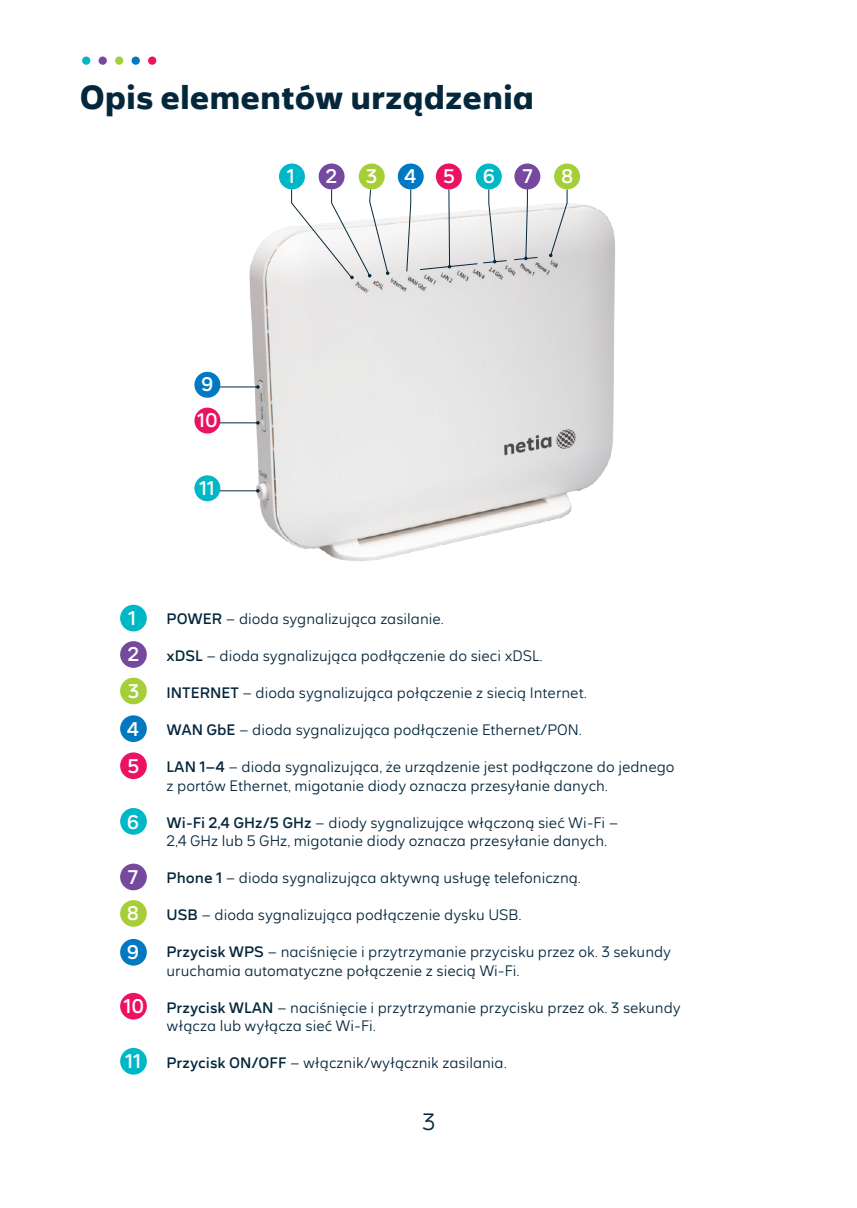
<style>
.page{position:relative;width:857px;height:1208px;background:#fff}
.page>*{position:absolute;margin:0;border:0;box-sizing:border-box;transform-origin:0 0}
.t1{font:700 34px "GPP Text";color:#05273c}
.t2{font:300 24px "GPP Text";color:#05273c}
.t3{font:20px/37.2px "GPP Text";color:#fff}
.t4{font:300 15.4px/18.4px "GPP Text";color:#05273c}
.s1{font-weight:400}
</style>
<div class="page">
<div style="left:148px;top:57px;width:8px;height:8px;background:#ec1163;border-radius:50%"></div>
<div style="left:131px;top:57px;width:9px;height:8px;background:#0079c2;border-radius:50%"></div>
<div style="left:115px;top:57px;width:8px;height:8px;background:#a6ce39;border-radius:50%"></div>
<div style="left:98px;top:57px;width:9px;height:8px;background:#75499d;border-radius:50%"></div>
<div style="left:82px;top:57px;width:8px;height:8px;background:#00b7c7;border-radius:50%"></div>
<div style="left:120px;top:641px;width:27px;height:27px;background:#75499d;border-radius:50%"></div>
<div style="left:120px;top:677px;width:27px;height:27px;background:#a6ce39;border-radius:50%"></div>
<div style="left:120px;top:715px;width:27px;height:27px;background:#0079c2;border-radius:50%"></div>
<div style="left:120px;top:752px;width:27px;height:27px;background:#ec1163;border-radius:50%"></div>
<div style="left:120px;top:808px;width:27px;height:26px;background:#00b7c7;border-radius:50%"></div>
<div style="left:120px;top:863px;width:27px;height:27px;background:#75499d;border-radius:50%"></div>
<div style="left:120px;top:900px;width:27px;height:26px;background:#a6ce39;border-radius:50%"></div>
<div style="left:120px;top:939px;width:27px;height:26px;background:#0079c2;border-radius:50%"></div>
<div style="left:120px;top:993px;width:27px;height:26px;background:#ec1163;border-radius:50%"></div>
<div style="left:120px;top:1048px;width:27px;height:26px;background:#00b7c7;border-radius:50%"></div>
<div style="left:120px;top:605px;width:27px;height:26px;background:#00b7c7;border-radius:50%"></div>
<img style="left:195px;top:164px;width:420px;height:398px">
<svg style="left:405px;top:189px;width:6px;height:83px"></svg>
<hr style="left:217px;top:386px;width:41px;height:1px;background:#05273c">
<hr style="left:217px;top:422px;width:41px;height:1px;background:#05273c">
<hr style="left:217px;top:490px;width:41px;height:1px;background:#05273c">
<svg style="left:290px;top:188px;width:99px;height:91px"></svg>
<svg style="left:419px;top:188px;width:88px;height:82px"></svg>
<svg style="left:513px;top:188px;width:25px;height:73px"></svg>
<svg style="left:548px;top:188px;width:19px;height:69px"></svg>
<div style="left:279px;top:163px;width:26px;height:26px;background:#00b7c7;border-radius:50%"></div>
<div style="left:318px;top:163px;width:26px;height:26px;background:#75499d;border-radius:50%"></div>
<div style="left:358px;top:163px;width:26px;height:26px;background:#a6ce39;border-radius:50%"></div>
<div style="left:397px;top:163px;width:26px;height:26px;background:#0079c2;border-radius:50%"></div>
<div style="left:435px;top:163px;width:26px;height:26px;background:#ec1163;border-radius:50%"></div>
<div style="left:475px;top:163px;width:26px;height:26px;background:#00b7c7;border-radius:50%"></div>
<div style="left:514px;top:163px;width:26px;height:26px;background:#75499d;border-radius:50%"></div>
<div style="left:553px;top:163px;width:26px;height:26px;background:#a6ce39;border-radius:50%"></div>
<div style="left:194px;top:372px;width:26px;height:26px;background:#0079c2;border-radius:50%"></div>
<div style="left:194px;top:407px;width:26px;height:26px;background:#ec1163;border-radius:50%"></div>
<div style="left:194px;top:475px;width:26px;height:26px;background:#00b7c7;border-radius:50%"></div>
<h1 class="t1" style="left:80px;top:77px;width:456px">Opis elementów urządzenia</h1>
<p class="t3" style="left:287px;top:157px;width:9px">1</p>
<p class="t3" style="left:325px;top:157px;width:13px">2</p>
<p class="t3" style="left:365px;top:157px;width:13px">3</p>
<p class="t3" style="left:404px;top:157px;width:14px">4</p>
<p class="t3" style="left:443px;top:157px;width:13px">5</p>
<p class="t3" style="left:482px;top:157px;width:14px">6</p>
<p class="t3" style="left:522px;top:157px;width:12px">7</p>
<p class="t3" style="left:561px;top:157px;width:14px">8</p>
<p class="t3" style="left:197px;top:366px;width:22px;line-height:35.8px">9<br>10</p>
<p class="t3" style="left:199px;top:469px;width:17px">11</p>
<p class="t3" style="left:128px;top:600px;width:9px">1</p>
<p class="t3" style="left:127px;top:635px;width:14px;text-align:justify">2<br>3<br>4<br>5</p>
<p class="t3" style="left:127px;top:803px;width:14px">6</p>
<p class="t3" style="left:127px;top:858px;width:14px;line-height:36.4px">7<br>8</p>
<p class="t3" style="left:127px;top:934px;width:14px">9</p>
<p class="t3" style="left:123px;top:988px;width:22px">10</p>
<p class="t3" style="left:125px;top:1043px;width:17px">11</p>
<p class="t4" style="left:166px;top:609px;width:279px"><span class="s1">POWER</span> – dioda sygnalizująca zasilanie.</p>
<p class="t4" style="left:166px;top:646px;width:377px"><span class="s1">xDSL</span> – dioda sygnalizująca podłączenie do sieci xDSL.</p>
<p class="t4" style="left:166px;top:683px;width:421px"><span class="s1">INTERNET</span> – dioda sygnalizująca połączenie z siecią Internet.</p>
<p class="t4" style="left:166px;top:720px;width:416px"><span class="s1">WAN GbE</span> – dioda sygnalizująca podłączenie Ethernet/PON.</p>
<p class="t4" style="left:166px;top:757px;width:509px"><span class="s1">LAN 1–4</span> – dioda sygnalizująca, że urządzenie jest podłączone do jednego z portów Ethernet, migotanie diody oznacza przesyłanie danych.</p>
<p class="t4" style="left:166px;top:813px;width:453px"><span class="s1">Wi-Fi 2,4 GHz/5 GHz</span> – diody sygnalizujące włączoną sieć Wi-Fi –<br>2,4 GHz lub 5 GHz, migotanie diody oznacza przesyłanie danych.</p>
<p class="t4" style="left:166px;top:868px;width:416px"><span class="s1">Phone 1</span> – dioda sygnalizująca aktywną usługę telefoniczną.</p>
<p class="t4" style="left:166px;top:905px;width:356px"><span class="s1">USB</span> – dioda sygnalizująca podłączenie dysku USB.</p>
<p class="t4" style="left:166px;top:942px;width:506px"><span class="s1">Przycisk WPS</span> – naciśnięcie i przytrzymanie przycisku przez ok. 3 sekundy uruchamia automatyczne połączenie z siecią Wi-Fi.</p>
<p class="t4" style="left:166px;top:997px;width:515px"><span class="s1">Przycisk WLAN</span> – naciśnięcie i przytrzymanie przycisku przez ok. 3 sekundy włącza lub wyłącza sieć Wi-Fi.</p>
<p class="t4" style="left:166px;top:1053px;width:341px"><span class="s1">Przycisk ON/OFF</span> – włącznik/wyłącznik zasilania.</p>
<h2 class="t2" style="left:422px;top:1107px;width:15px">3</h2>
</div>
